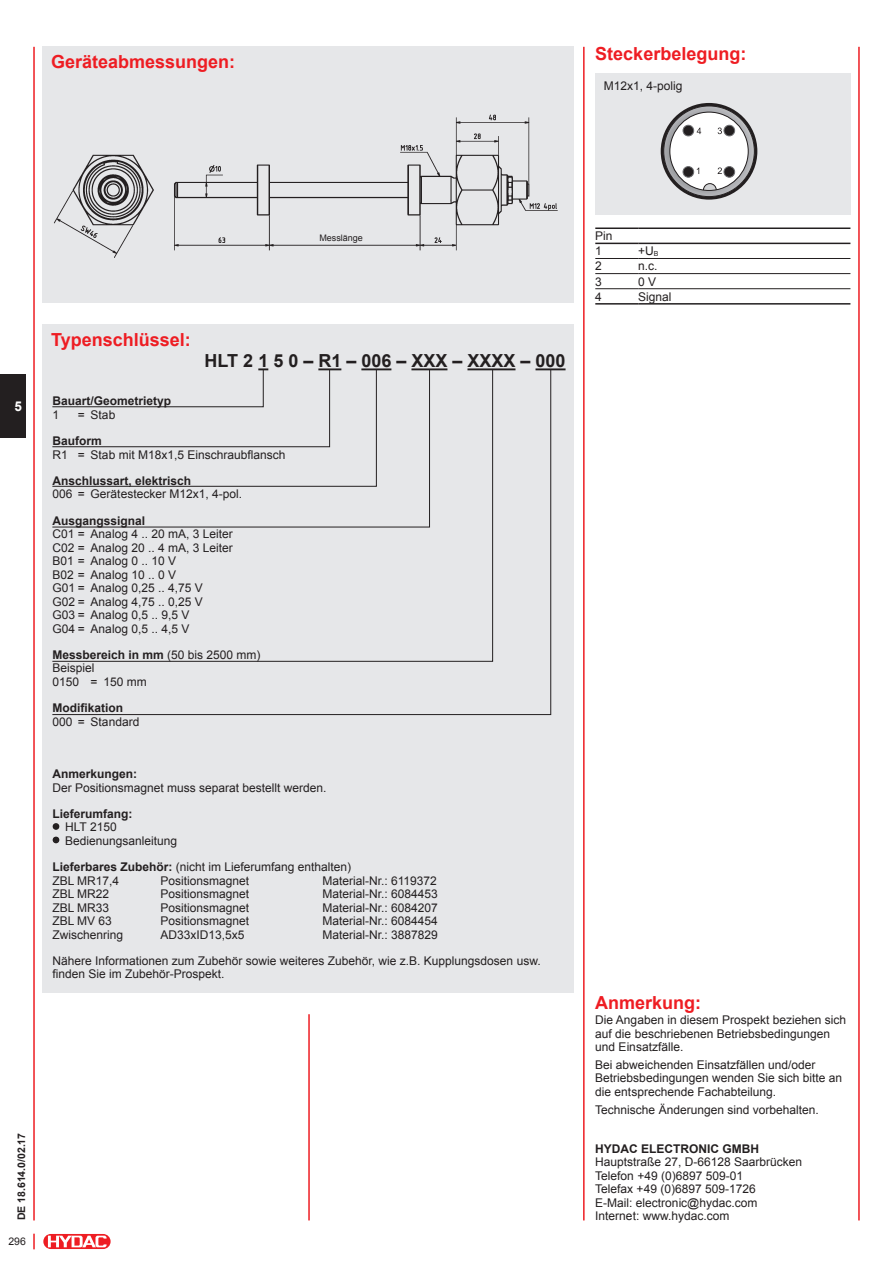
<style>
.page{position:relative;width:893px;height:1263px;background:#fff}
.page>*{position:absolute;margin:0;border:0;box-sizing:border-box;transform-origin:0 0}
.t1{font:700 18px "Arial";color:#ee1d23}
.t2{font:700 18px "Arial";color:#231f20}
.t3{font:700 13.5px "Arial";color:#fff}
.t4{font:12px/13.5px "Arial";color:#231f20}
.t5{font:700 12px "Arial";color:#231f20}
.t6{font:700 10.5px "Arial";color:#231f20}
.t7{font:10.5px "Arial";color:#231f20}
.t8{font:9px "Arial";color:#231f20}
.s1{font-weight:700}
</style>
<div class="page">
<hr style="left:33px;top:47px;width:2px;height:1173px;background:#ee1d23">
<hr style="left:858px;top:47px;width:2px;height:1173px;background:#ee1d23">
<div style="left:43px;top:1233px;width:68px;height:16px;border:1px solid #fff;border-radius:8px"></div>
<svg style="left:43px;top:1234px;width:68px;height:15px"></svg>
<svg style="left:48px;top:1236px;width:59px;height:11px"></svg>
<svg style="left:33px;top:1234px;width:2px;height:15px"></svg>
<div style="left:0;top:375px;width:26px;height:63px;background:#231f20"></div>
<div style="left:43px;top:47px;width:531px;height:256px;background:#e6e7e9"></div>
<img style="left:54px;top:114px;width:504px;height:144px">
<div style="left:43px;top:324px;width:531px;height:669px;background:#e6e7e9"></div>
<hr style="left:361px;top:368px;width:30px;height:2px;background:#231f20">
<hr style="left:411px;top:368px;width:36px;height:2px;background:#231f20">
<hr style="left:467px;top:368px;width:48px;height:2px;background:#231f20">
<hr style="left:535px;top:368px;width:31px;height:2px;background:#231f20">
<svg style="left:52px;top:823px;width:8px;height:21px"></svg>
<hr style="left:583px;top:47px;width:2px;height:1173px;background:#ee1d23">
<svg style="left:52px;top:369px;width:499px;height:346px"></svg>
<div style="left:595px;top:73px;width:255px;height:142px;background:#e6e7e9"></div>
<hr style="left:595px;top:258px;width:43px;height:1px;background:#231f20">
<hr style="left:638px;top:258px;width:212px;height:1px;background:#231f20">
<hr style="left:595px;top:273px;width:43px;height:1px;background:#231f20">
<hr style="left:638px;top:273px;width:212px;height:1px;background:#231f20">
<hr style="left:595px;top:288px;width:43px;height:1px;background:#231f20">
<hr style="left:638px;top:288px;width:212px;height:1px;background:#231f20">
<hr style="left:595px;top:243px;width:43px;height:1px;background:#231f20">
<hr style="left:638px;top:243px;width:212px;height:1px;background:#231f20">
<hr style="left:595px;top:227px;width:43px;height:2px;background:#231f20">
<hr style="left:638px;top:227px;width:212px;height:2px;background:#231f20">
<hr style="left:595px;top:303px;width:43px;height:2px;background:#231f20">
<hr style="left:638px;top:303px;width:212px;height:2px;background:#231f20">
<svg style="left:663px;top:105px;width:92px;height:92px"></svg>
<hr style="left:308px;top:1014px;width:2px;height:206px;background:#ee1d23">
<h1 class="t1" style="left:51px;top:50px;width:186px">Geräteabmessungen:</h1>
<h1 class="t1" style="left:595px;top:42px;width:153px">Steckerbelegung:</h1>
<p class="t4" style="left:604px;top:79px;width:80px">M12x1, 4-polig</p>
<p class="t8" style="left:319px;top:232px;width:45px">Messlänge</p>
<p class="t3" style="left:15px;top:398px;width:9px">5</p>
<h1 class="t1" style="left:51px;top:327px;width:141px">Typenschlüssel:</h1>
<h1 class="t2" style="left:205px;top:349px;width:362px">HLT 2 1 5 0 – R1 – 006 – XXX – XXXX – 000</h1>
<p class="t5" style="left:52px;top:393px;width:120px">Bauart/Geometrietyp</p>
<p class="t4" style="left:52px;top:408px;width:8px">1</p>
<p class="t4" style="left:78px;top:408px;width:39px">= Stab</p>
<p class="t5" style="left:52px;top:433px;width:51px">Bauform</p>
<p class="t4" style="left:52px;top:448px;width:235px">R1 = Stab mit M18x1,5 Einschraubflansch</p>
<p class="t5" style="left:52px;top:473px;width:140px">Anschlussart, elektrisch</p>
<p class="t4" style="left:52px;top:487px;width:191px">006 = Gerätestecker M12x1, 4-pol.</p>
<p class="t5" style="left:52px;top:512px;width:94px">Ausgangssignal</p>
<p class="t4" style="left:52px;top:527px;width:182px">C01 = Analog 4 .. 20 mA, 3 Leiter<br>C02 = Analog 20 .. 4 mA, 3 Leiter<br>B01 = Analog 0 .. 10 V<br>B02 = Analog 10 .. 0 V<br>G01 = Analog 0,25 .. 4,75 V<br>G02 = Analog 4,75 .. 0,25 V<br>G03 = Analog 0,5 .. 9,5 V<br>G04 = Analog 0,5 .. 4,5 V</p>
<p class="t4" style="left:52px;top:648px;width:210px"><span class="s1">Messbereich in mm</span> (50 bis 2500 mm)<br>Beispiel<br>0150 = 150 mm</p>
<p class="t5" style="left:52px;top:700px;width:72px">Modifikation</p>
<p class="t4" style="left:52px;top:715px;width:88px">000 = Standard</p>
<p class="t5" style="left:52px;top:766px;width:86px">Anmerkungen:</p>
<p class="t4" style="left:52px;top:781px;width:276px">Der Positionsmagnet muss separat bestellt werden.</p>
<p class="t5" style="left:52px;top:806px;width:82px">Lieferumfang:</p>
<p class="t4" style="left:52px;top:820px;width:66px">● HLT 2150</p>
<p class="t4" style="left:52px;top:828px;width:300px;line-height:26.2px">● Bedienungsanleitung<br><span class="s1">Lieferbares Zubehör:</span> (nicht im Lieferumfang enthalten)</p>
<p class="t4" style="left:52px;top:874px;width:68px">ZBL MR17,4</p>
<p class="t4" style="left:160px;top:874px;width:90px">Positionsmagnet</p>
<p class="t4" style="left:322px;top:874px;width:116px">Material-Nr.: 6119372</p>
<p class="t4" style="left:52px;top:887px;width:58px">ZBL MR22</p>
<p class="t4" style="left:160px;top:887px;width:90px">Positionsmagnet</p>
<p class="t4" style="left:322px;top:887px;width:117px">Material-Nr.: 6084453</p>
<p class="t4" style="left:52px;top:901px;width:58px">ZBL MR33</p>
<p class="t4" style="left:160px;top:901px;width:90px">Positionsmagnet</p>
<p class="t4" style="left:322px;top:901px;width:117px">Material-Nr.: 6084207</p>
<p class="t4" style="left:52px;top:914px;width:61px">ZBL MV 63</p>
<p class="t4" style="left:160px;top:914px;width:90px">Positionsmagnet</p>
<p class="t4" style="left:322px;top:914px;width:117px">Material-Nr.: 6084454</p>
<p class="t4" style="left:52px;top:928px;width:72px">Zwischenring</p>
<p class="t4" style="left:160px;top:928px;width:86px">AD33xID13,5x5</p>
<p class="t4" style="left:52px;top:921px;width:490px;line-height:26.2px;text-indent:270px">Material-Nr.: 3887829<br>Nähere Informationen zum Zubehör sowie weiteres Zubehör, wie z.B. Kupplungsdosen usw.</p>
<p class="t4" style="left:52px;top:967px;width:174px">finden Sie im Zubehör-Prospekt.</p>
<p class="t6" style="left:14px;top:1220px;width:89px;rotate:-90deg">DE 18.614.0/02.17</p>
<p class="t7" style="left:8px;top:1235px;width:19px">296</p>
<p class="t4" style="left:595px;top:228px;width:19px;line-height:15.1px">Pin<br>1</p>
<p class="t4" style="left:638px;top:244px;width:22px">+U<sub>B</sub></p>
<p class="t4" style="left:595px;top:260px;width:8px">2</p>
<p class="t4" style="left:638px;top:260px;width:21px">n.c.</p>
<p class="t4" style="left:595px;top:275px;width:8px">3</p>
<p class="t4" style="left:638px;top:275px;width:20px">0 V</p>
<p class="t4" style="left:595px;top:290px;width:8px">4</p>
<p class="t4" style="left:638px;top:290px;width:35px">Signal</p>
<h1 class="t1" style="left:595px;top:990px;width:108px">Anmerkung:</h1>
<p class="t4" style="left:595px;top:1013px;width:252px">Die Angaben in diesem Prospekt beziehen sich auf die beschriebenen Betriebsbedingungen und Einsatzfälle.</p>
<p class="t4" style="left:595px;top:1058px;width:248px">Bei abweichenden Einsatzfällen und/oder<br>Betriebsbedingungen wenden Sie sich bitte an die entsprechende Fachabteilung.</p>
<p class="t4" style="left:595px;top:1103px;width:225px">Technische Änderungen sind vorbehalten.</p>
<p class="t5" style="left:595px;top:1141px;width:165px">HYDAC ELECTRONIC GMBH</p>
<p class="t4" style="left:595px;top:1155px;width:208px">Hauptstraße 27, D-66128 Saarbrücken<br>Telefon +49 (0)6897 509-01<br>Telefax +49 (0)6897 509-1726<br>E-Mail: electronic@hydac.com<br>Internet: www.hydac.com</p>
</div>
